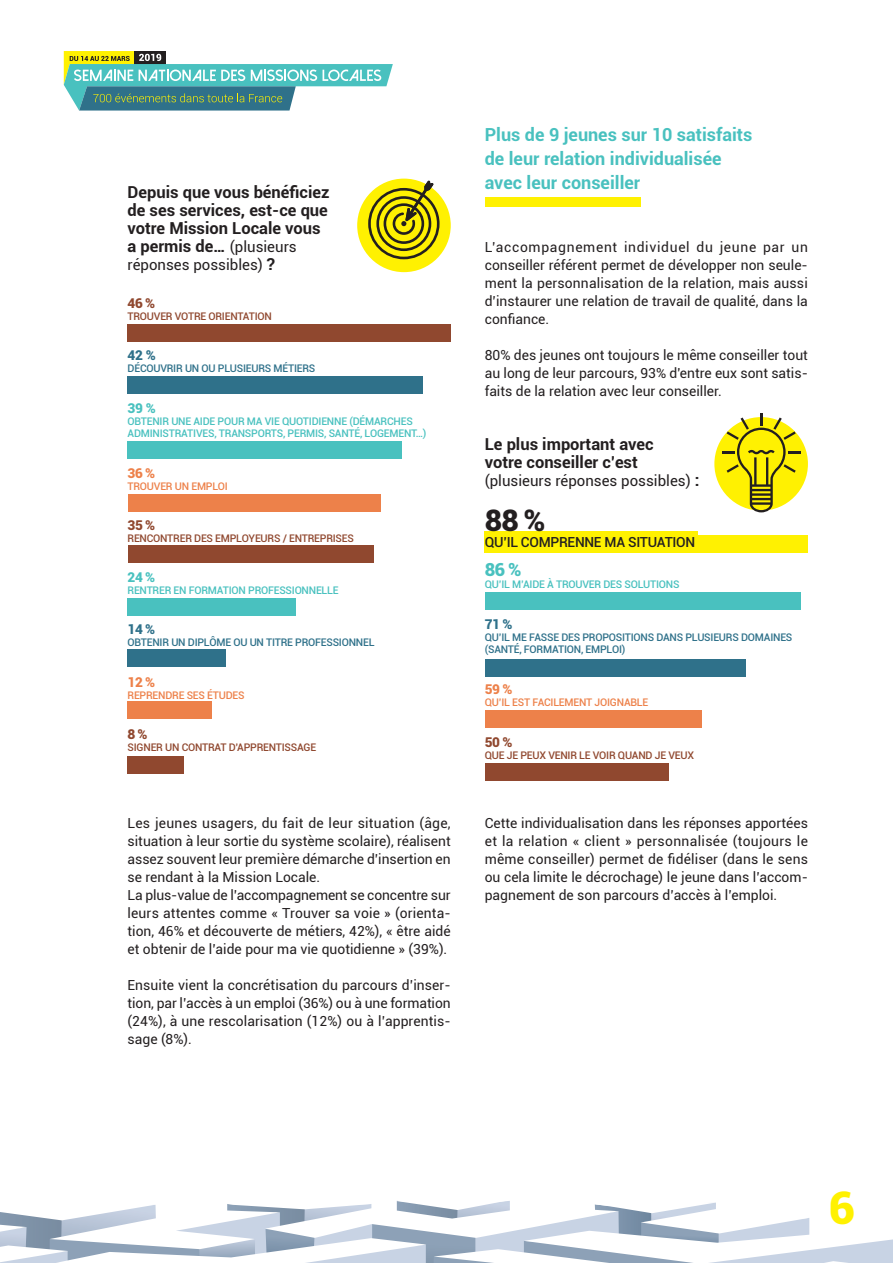
<style>
.page{position:relative;width:893px;height:1263px;background:#fff}
.page>*{position:absolute;margin:0;border:0;box-sizing:border-box;transform-origin:0 0}
.t1{font:900 45px "Roboto";color:#fff101}
.t2{font:900 29.7px "Roboto";color:#231f20}
.t3{font:700 18px/24px "Roboto";color:#49c1bf}
.t4{font:900 18px "Roboto";color:#49c1bf}
.t5{font:700 16.5px/18px "Roboto";color:#231f20}
.t6{font:15px "Roboto";color:#231f20}
.t7{font:13.8px/18px "Roboto";color:#231f20;text-align:justify}
.t8{font:500 13.8px "Roboto";letter-spacing:-.02em;color:#231f20}
.t9{font:900 13.5px "Roboto";color:#90482f}
.t10{font:900 13.5px "Roboto";color:#2f718a}
.t11{font:900 13.5px "Roboto";color:#ed814a}
.t12{font:900 13.5px "Roboto";color:#49c1bf}
.t13{font:500 10.5px/12px "Roboto";letter-spacing:-.02em;color:#49c1bf}
.t14{font:500 10.5px/12px "Roboto";letter-spacing:-.02em;color:#2f718a}
.t15{font:500 10.5px "Roboto";letter-spacing:-.02em;color:#90482f}
.t16{font:500 10.5px "Roboto";letter-spacing:-.02em;color:#ed814a}
.s1{font-weight:400;font-size:15px}
.s2{font-weight:700;font-size:16.5px}
</style>
<div class="page">
<svg style="left:0;top:1201px;width:893px;height:62px"></svg>
<div style="left:485px;top:198px;width:155px;height:9px;background:#fff101"></div>
<div style="left:485px;top:535px;width:323px;height:18px;background:#fff101"></div>
<div style="left:485px;top:592px;width:316px;height:17px;background:#49c1bf"></div>
<div style="left:485px;top:659px;width:260px;height:18px;background:#2f718a"></div>
<div style="left:485px;top:710px;width:216px;height:18px;background:#ed814a"></div>
<div style="left:485px;top:764px;width:183px;height:17px;background:#90482f"></div>
<div style="left:485px;top:531px;width:213px;height:20px;background:#fff101"></div>
<div style="left:714px;top:417px;width:94px;height:94px;background:#fff101;border-radius:50%"></div>
<svg style="left:722px;top:413px;width:78px;height:99px"></svg>
<div style="left:357px;top:179px;width:94px;height:93px;background:#fff101;border-radius:50%"></div>
<div style="left:128px;top:324px;width:323px;height:18px;background:#90482f"></div>
<div style="left:128px;top:545px;width:245px;height:18px;background:#90482f"></div>
<div style="left:128px;top:756px;width:56px;height:17px;background:#90482f"></div>
<div style="left:128px;top:598px;width:168px;height:17px;background:#49c1bf"></div>
<div style="left:128px;top:441px;width:274px;height:18px;background:#49c1bf"></div>
<div style="left:128px;top:649px;width:98px;height:18px;background:#2f718a"></div>
<div style="left:128px;top:376px;width:295px;height:17px;background:#2f718a"></div>
<div style="left:128px;top:494px;width:252px;height:18px;background:#ed814a"></div>
<div style="left:128px;top:702px;width:84px;height:17px;background:#ed814a"></div>
<svg style="left:368px;top:181px;width:72px;height:78px"></svg>
<svg style="left:64px;top:51px;width:329px;height:60px"></svg>
<p class="t5" style="left:128px;top:182px;width:204px">Depuis que vous bénéficiez de ses services, est-ce que votre Mission Locale vous a permis de… <span class="s1">(plusieurs</span></p>
<p class="t6" style="left:128px;top:254px;width:149px">réponses possibles) <span class="s2">?</span></p>
<p class="t9" style="left:128px;top:294px;width:29px">46 %</p>
<p class="t15" style="left:128px;top:309px;width:146px">TROUVER VOTRE ORIENTATION</p>
<p class="t10" style="left:128px;top:346px;width:30px">42 %</p>
<p class="t14" style="left:128px;top:362px;width:189px">DÉCOUVRIR UN OU PLUSIEURS MÉTIERS</p>
<p class="t12" style="left:128px;top:399px;width:30px">39 %</p>
<p class="t13" style="left:128px;top:415px;width:300px">OBTENIR UNE AIDE POUR MA VIE QUOTIDIENNE (DÉMARCHES<br>ADMINISTRATIVES, TRANSPORTS, PERMIS, SANTÉ, LOGEMENT…)</p>
<p class="t11" style="left:128px;top:463px;width:29px">36 %</p>
<p class="t16" style="left:128px;top:478px;width:102px">TROUVER UN EMPLOI</p>
<p class="t9" style="left:128px;top:515px;width:29px">35 %</p>
<p class="t15" style="left:128px;top:531px;width:228px">RENCONTRER DES EMPLOYEURS / ENTREPRISES</p>
<p class="t12" style="left:128px;top:568px;width:29px">24 %</p>
<p class="t13" style="left:128px;top:584px;width:213px">RENTRER EN FORMATION PROFESSIONNELLE</p>
<p class="t10" style="left:128px;top:620px;width:29px">14 %</p>
<p class="t14" style="left:128px;top:636px;width:248px">OBTENIR UN DIPLÔME OU UN TITRE PROFESSIONNEL</p>
<p class="t11" style="left:128px;top:672px;width:29px">12 %</p>
<p class="t16" style="left:128px;top:687px;width:119px">REPRENDRE SES ÉTUDES</p>
<p class="t9" style="left:128px;top:725px;width:22px">8 %</p>
<p class="t15" style="left:128px;top:740px;width:190px">SIGNER UN CONTRAT D'APPRENTISSAGE</p>
<p class="t7" style="left:128px;top:814px;width:325px;text-align:left">Les jeunes usagers, du fait de leur situation (âge, situation à leur sortie du système scolaire), réalisent assez souvent leur première démarche d’insertion en se rendant à la Mission Locale.<br>La plus-value de l’accompagnement se concentre sur leurs attentes comme « Trouver sa voie » (orienta&shy;tion, 46% et découverte de métiers, 42%), « être aidé et obtenir de l’aide pour ma vie quotidienne » (39%).</p>
<p class="t7" style="left:128px;top:976px;width:325px">Ensuite vient la concrétisation du parcours d’inser&shy;tion, par l’accès à un emploi (36%) ou à une formation (24%), à une rescolarisation (12%) ou à l’apprentis&shy;sage (8%).</p>
<h3 class="t3" style="left:485px;top:122px;width:269px">Plus de 9 jeunes sur 10 satisfaits de leur relation individualisée avec leur conseiller</h3>
<p class="t7" style="left:485px;top:238px;width:325px">L’accompagnement individuel du jeune par un conseiller référent permet de développer non seule&shy;ment la personnalisation de la relation, mais aussi d’instaurer une relation de travail de qualité, dans la confiance.</p>
<p class="t7" style="left:485px;top:346px;width:325px">80% des jeunes ont toujours le même conseiller tout au long de leur parcours, 93% d'entre eux sont satis&shy;faits de la relation avec leur conseiller.</p>
<p class="t5" style="left:485px;top:434px;width:170px">Le plus important avec votre conseiller c’est</p>
<p class="t6" style="left:485px;top:470px;width:216px">(plusieurs réponses possibles) <span class="s2">:</span></p>
<h2 class="t2" style="left:485px;top:499px;width:62px">88 %</h2>
<p class="t8" style="left:485px;top:532px;width:212px">QU’IL COMPRENNE MA SITUATION</p>
<h3 class="t4" style="left:485px;top:557px;width:38px">86 %</h3>
<p class="t13" style="left:485px;top:578px;width:196px">QU’IL M’AIDE À TROUVER DES SOLUTIONS</p>
<p class="t10" style="left:485px;top:615px;width:29px">71 %</p>
<p class="t14" style="left:485px;top:631px;width:309px">QU’IL ME FASSE DES PROPOSITIONS DANS PLUSIEURS DOMAINES (SANTÉ, FORMATION, EMPLOI)</p>
<p class="t11" style="left:485px;top:680px;width:29px">59 %</p>
<p class="t16" style="left:485px;top:695px;width:165px">QU’IL EST FACILEMENT JOIGNABLE</p>
<p class="t9" style="left:485px;top:733px;width:29px">50 %</p>
<p class="t15" style="left:485px;top:748px;width:211px">QUE JE PEUX VENIR LE VOIR QUAND JE VEUX</p>
<p class="t7" style="left:485px;top:814px;width:325px">Cette individualisation dans les réponses apportées et la relation « client » personnalisée (toujours le même conseiller) permet de fidéliser (dans le sens ou cela limite le décrochage) le jeune dans l’accom&shy;pagnement de son parcours d’accès à l’emploi.</p>
<h1 class="t1" style="left:829px;top:1176px;width:28px">6</h1>
</div>
